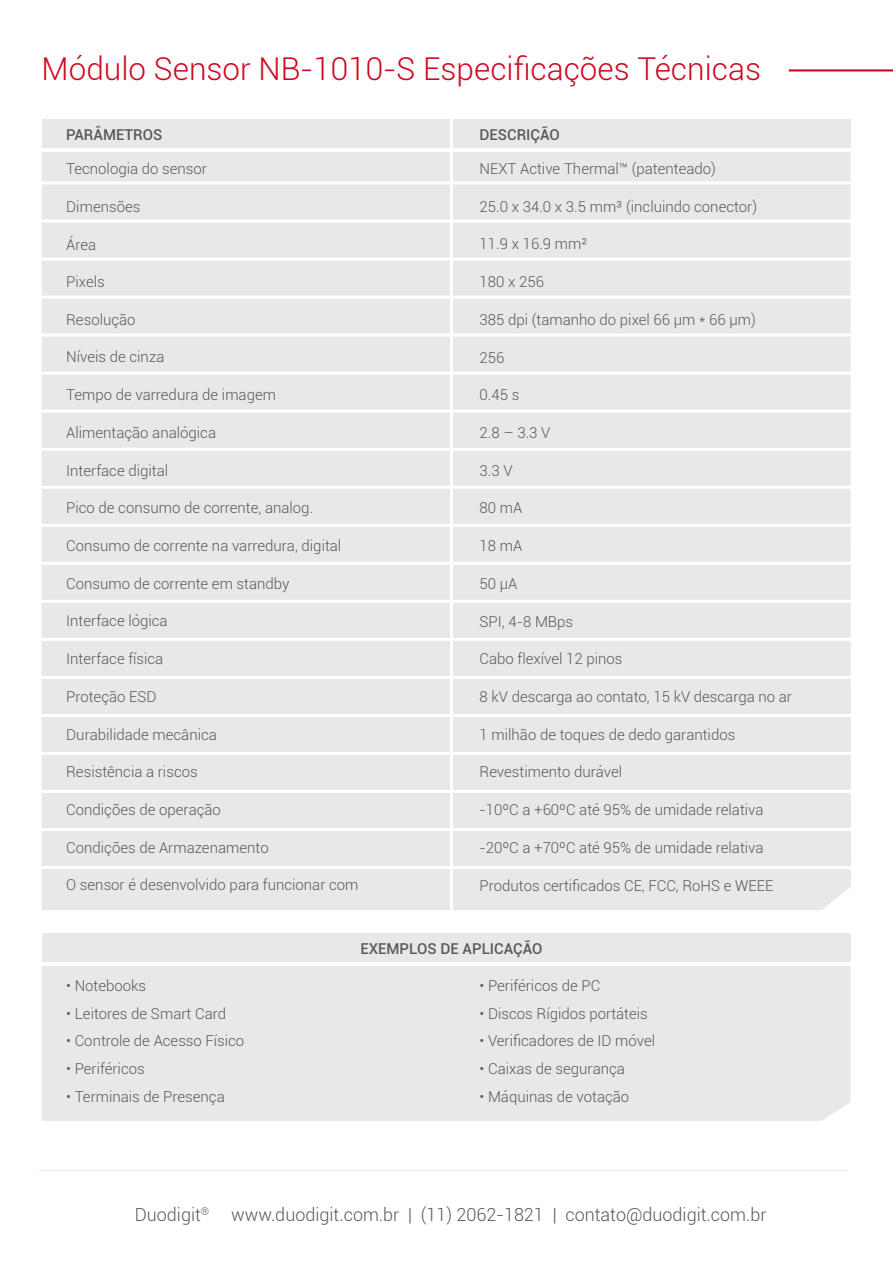
<style>
.page{position:relative;width:893px;height:1263px;background:#fff}
.page>*{position:absolute;margin:0;border:0;box-sizing:border-box;transform-origin:0 0}
.t1{font:300 31.5px "Roboto";color:#ce0921}
.t2{font:300 18px "Roboto";color:#58595b}
.t3{font:300 15px "Roboto";color:#58595b}
.t4{font:500 15px "Roboto";color:#58595b}
</style>
<div class="page">
<div style="left:42px;top:152px;width:809px;height:758px;background:#e8e8e8"></div>
<div style="left:42px;top:120px;width:808px;height:28px;background:#e8e8e8"></div>
<hr style="left:789px;top:69px;width:104px;height:3px;background:#ce0921">
<div style="left:42px;top:966px;width:808px;height:155px;background:#e8e8e8"></div>
<div style="left:42px;top:934px;width:808px;height:28px;background:#e8e8e8"></div>
<hr style="left:39px;top:1169px;width:810px;height:3px;background:#f1f2f2">
<hr style="left:32px;top:181px;width:828px;height:3px;background:#fff">
<hr style="left:32px;top:220px;width:828px;height:3px;background:#fff">
<hr style="left:32px;top:258px;width:828px;height:3px;background:#fff">
<hr style="left:32px;top:296px;width:828px;height:3px;background:#fff">
<hr style="left:32px;top:334px;width:828px;height:3px;background:#fff">
<hr style="left:32px;top:372px;width:828px;height:3px;background:#fff">
<hr style="left:32px;top:410px;width:828px;height:3px;background:#fff">
<hr style="left:32px;top:448px;width:828px;height:3px;background:#fff">
<hr style="left:32px;top:486px;width:828px;height:3px;background:#fff">
<hr style="left:32px;top:524px;width:828px;height:3px;background:#fff">
<hr style="left:32px;top:562px;width:828px;height:3px;background:#fff">
<hr style="left:32px;top:600px;width:828px;height:3px;background:#fff">
<hr style="left:32px;top:638px;width:828px;height:3px;background:#fff">
<hr style="left:32px;top:676px;width:828px;height:3px;background:#fff">
<hr style="left:32px;top:714px;width:828px;height:3px;background:#fff">
<hr style="left:32px;top:752px;width:828px;height:3px;background:#fff">
<hr style="left:32px;top:790px;width:828px;height:3px;background:#fff">
<hr style="left:32px;top:828px;width:828px;height:3px;background:#fff">
<hr style="left:32px;top:866px;width:828px;height:3px;background:#fff">
<hr style="left:450px;top:118px;width:3px;height:804px;background:#fff">
<h1 class="t1" style="left:42px;top:47px;width:721px">Módulo Sensor NB-1010-S Especificações Técnicas</h1>
<p class="t4" style="left:66px;top:125px;width:98px">PARÂMETROS</p>
<p class="t4" style="left:480px;top:125px;width:82px">DESCRIÇÃO</p>
<p class="t3" style="left:66px;top:158px;width:142px">Tecnologia do sensor</p>
<p class="t3" style="left:66px;top:196px;width:76px">Dimensões</p>
<p class="t3" style="left:66px;top:234px;width:31px">Área</p>
<p class="t3" style="left:66px;top:271px;width:40px">Pixels</p>
<p class="t3" style="left:66px;top:309px;width:71px">Resolução</p>
<p class="t3" style="left:66px;top:347px;width:100px">Níveis de cinza</p>
<p class="t3" style="left:66px;top:384px;width:211px">Tempo de varredura de imagem</p>
<p class="t3" style="left:66px;top:422px;width:151px">Alimentação analógica</p>
<p class="t3" style="left:66px;top:460px;width:103px">Interface digital</p>
<p class="t3" style="left:66px;top:498px;width:249px">Pico de consumo de corrente, analog.</p>
<p class="t3" style="left:66px;top:535px;width:277px">Consumo de corrente na varredura, digital</p>
<p class="t3" style="left:66px;top:573px;width:225px">Consumo de corrente em standby</p>
<p class="t3" style="left:66px;top:611px;width:103px">Interface lógica</p>
<p class="t3" style="left:66px;top:648px;width:99px">Interface física</p>
<p class="t3" style="left:66px;top:686px;width:92px">Proteção ESD</p>
<p class="t3" style="left:66px;top:724px;width:152px">Durabilidade mecânica</p>
<p class="t3" style="left:66px;top:762px;width:133px">Resistência a riscos</p>
<p class="t3" style="left:66px;top:799px;width:156px">Condições de operação</p>
<p class="t3" style="left:66px;top:837px;width:204px">Condições de Armazenamento</p>
<p class="t3" style="left:66px;top:875px;width:294px">O sensor é desenvolvido para funcionar com</p>
<p class="t3" style="left:480px;top:158px;width:238px">NEXT Active Thermal™ (patenteado)</p>
<p class="t3" style="left:480px;top:196px;width:279px">25.0 x 34.0 x 3.5 mm³ (incluindo conector)</p>
<p class="t3" style="left:480px;top:234px;width:109px">11.9 x 16.9 mm²</p>
<p class="t3" style="left:480px;top:271px;width:66px">180 x 256</p>
<p class="t3" style="left:480px;top:309px;width:278px">385 dpi (tamanho do pixel 66 µm * 66 µm)</p>
<p class="t3" style="left:480px;top:347px;width:26px">256</p>
<p class="t3" style="left:480px;top:385px;width:41px">0.45 s</p>
<p class="t3" style="left:480px;top:422px;width:72px">2.8 – 3.3 V</p>
<p class="t3" style="left:480px;top:460px;width:35px">3.3 V</p>
<p class="t3" style="left:480px;top:498px;width:44px">80 mA</p>
<p class="t3" style="left:480px;top:535px;width:44px">18 mA</p>
<p class="t3" style="left:480px;top:573px;width:39px">50 µA</p>
<p class="t3" style="left:480px;top:611px;width:95px">SPI, 4-8 MBps</p>
<p class="t3" style="left:480px;top:648px;width:145px">Cabo flexível 12 pinos</p>
<p class="t3" style="left:480px;top:686px;width:314px">8 kV descarga ao contato, 15 kV descarga no ar</p>
<p class="t3" style="left:480px;top:724px;width:257px">1 milhão de toques de dedo garantidos</p>
<p class="t3" style="left:480px;top:762px;width:144px">Revestimento durável</p>
<p class="t3" style="left:480px;top:799px;width:285px">-10ºC a +60ºC até 95% de umidade relativa</p>
<p class="t3" style="left:480px;top:837px;width:285px">-20ºC a +70ºC até 95% de umidade relativa</p>
<p class="t3" style="left:480px;top:875px;width:295px">Produtos certificados CE, FCC, RoHS e WEEE</p>
<p class="t3" style="left:66px;top:975px;width:82px">• Notebooks</p>
<p class="t3" style="left:66px;top:1003px;width:161px">• Leitores de Smart Card</p>
<p class="t3" style="left:66px;top:1031px;width:180px">• Controle de Acesso Físico</p>
<p class="t3" style="left:66px;top:1058px;width:80px">• Periféricos</p>
<p class="t3" style="left:66px;top:1086px;width:160px">• Terminais de Presença</p>
<p class="t4" style="left:360px;top:938px;width:184px">EXEMPLOS DE APLICAÇÃO</p>
<p class="t3" style="left:480px;top:975px;width:122px">• Periféricos de PC</p>
<p class="t3" style="left:480px;top:1003px;width:170px">• Discos Rígidos portáteis</p>
<p class="t3" style="left:480px;top:1031px;width:177px">• Verificadores de ID móvel</p>
<p class="t3" style="left:480px;top:1058px;width:147px">• Caixas de segurança</p>
<p class="t3" style="left:480px;top:1086px;width:151px">• Máquinas de votação</p>
<p class="t2" style="left:135px;top:1202px;width:633px">Duodigit<sup>®</sup> www.duodigit.com.br | (11) 2062-1821 | contato@duodigit.com.br</p>
</div>
